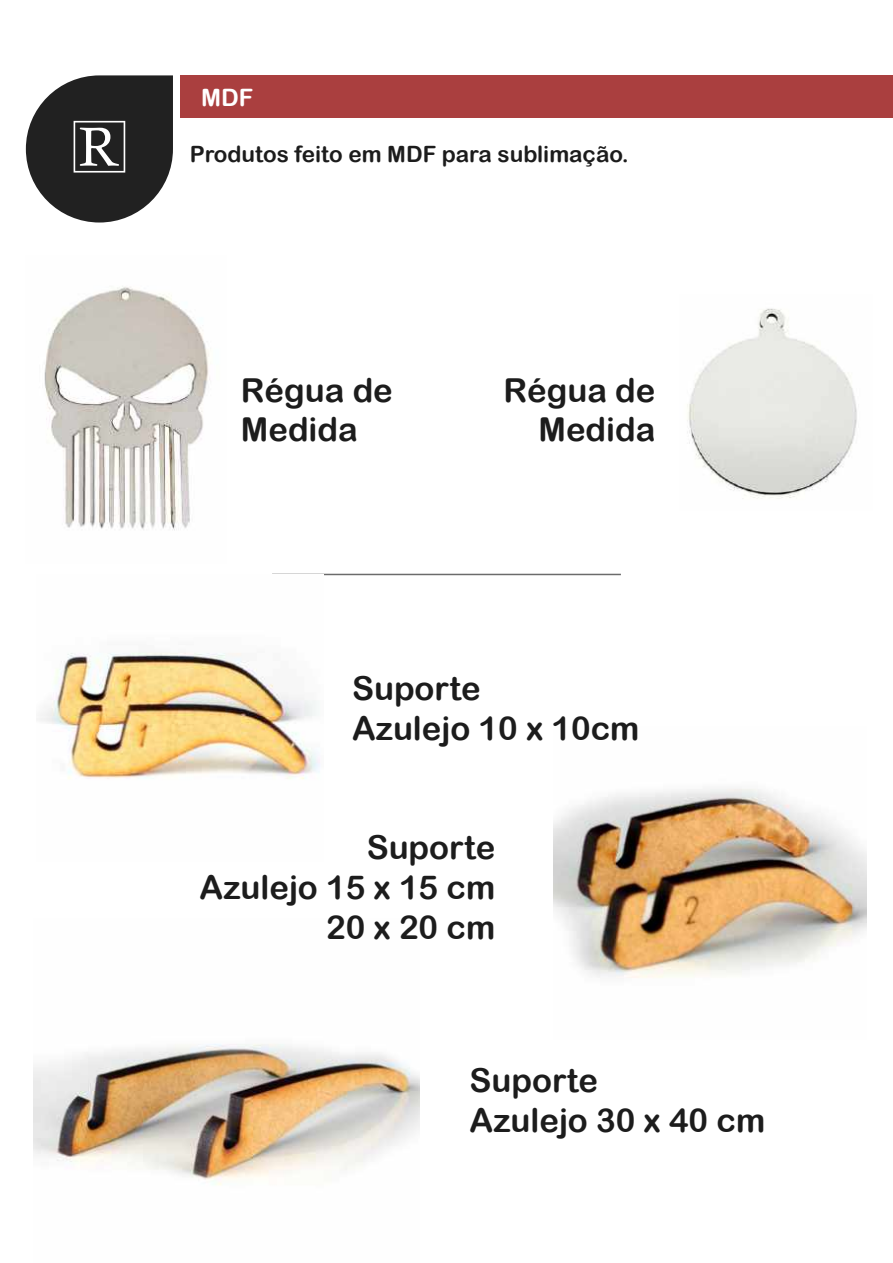
<style>
.page{position:relative;width:893px;height:1263px;background:#fff}
.page>*{position:absolute;margin:0;border:0;box-sizing:border-box;transform-origin:0 0}
.t1{font:33px/39.6px "Arial Rounded MT Bold";color:#1c1c1c}
.t2{font:24px "Arial Rounded MT Bold";color:#fff}
.t3{font:22.5px "Arial Rounded MT Bold";color:#1c1c1c}
</style>
<div class="page">
<img style="left:33px;top:1044px;width:387px;height:141px">
<img style="left:553px;top:788px;width:313px;height:190px">
<hr style="left:272px;top:574px;width:349px;height:1px;background:#6b6b6b">
<div style="left:180px;top:75px;width:713px;height:43px;background:#aa3f3f"></div>
<svg style="left:26px;top:75px;width:147px;height:147px"></svg>
<img style="left:39px;top:574px;width:285px;height:206px">
<img style="left:44px;top:286px;width:166px;height:245px">
<img style="left:687px;top:308px;width:170px;height:191px">
<p class="t2" style="left:201px;top:84px;width:54px">MDF</p>
<p class="t3" style="left:190px;top:141px;width:440px">Produtos feito em MDF para sublimação.</p>
<p class="t1" style="left:241px;top:370px;width:153px">Régua de<br>Medida</p>
<p class="t1" style="left:503px;top:370px;width:153px;text-align:right">Régua de<br>Medida</p>
<p class="t1" style="left:352px;top:668px;width:289px">Suporte<br>Azulejo 10 x 10cm</p>
<p class="t1" style="left:200px;top:827px;width:297px;text-align:right">Suporte<br>Azulejo 15 x 15 cm<br>20 x 20 cm</p>
<p class="t1" style="left:470px;top:1060px;width:297px">Suporte<br>Azulejo 30 x 40 cm</p>
</div>
